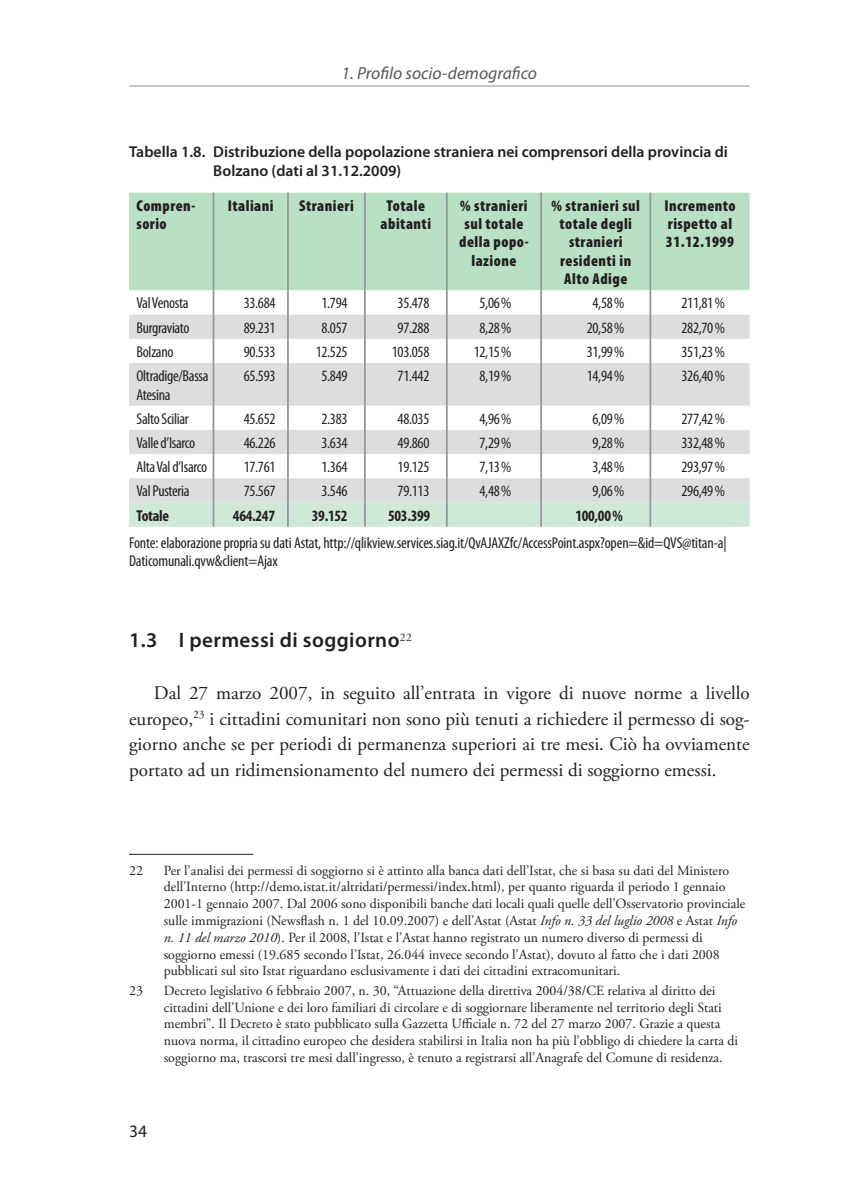
<style>
.page{position:relative;width:844px;height:1191px;background:#fff}
.page>*{position:absolute;margin:0;border:0;box-sizing:border-box;transform-origin:0 0}
.t1{font:600 21px "Xfwmvp Myriad Pro";letter-spacing:.02em;color:#231f20}
.t2{font:19.25px/25.7px "Rytvpy A Garamond Pro";color:#231f20;text-align:justify}
.t3{font:italic 17.5px "Vxwrxn Myriad Pro";color:#57585a}
.t4{font:17.5px "Crcfrr Myriad Pro";color:#231f20}
.t5{font:condensed 15.75px/18.4px "Pkrjjb Myriad Pro";letter-spacing:-.02em;color:#231f20}
.t6{font:900 condensed 15.75px/18.4px "Dflqkq Myriad Pro";letter-spacing:.03em;color:#231f20;text-align:center}
.t7{font:600 15.75px/18.9px "Xfwmvp Myriad Pro";color:#231f20}
.t8{font:700 condensed 15.75px "Mdjbnb Myriad Pro";letter-spacing:-.02em;color:#231f20}
.t9{font:14px/16.8px "Rytvpy A Garamond Pro";color:#231f20}
.s1{font-family:"Fvyjqh A Garamond Pro";font-style:italic}
</style>
<div class="page">
<hr style="left:129px;top:86px;width:620px;height:1px;background:#8a8c8f">
<div style="left:129px;top:193px;width:620px;height:97px;background:#b9dfc4"></div>
<svg style="left:129px;top:290px;width:620px;height:25px"></svg>
<svg style="left:129px;top:315px;width:620px;height:91px;fill:#dcdddf"></svg>
<hr style="left:212px;top:193px;width:2px;height:97px;background:#939598">
<hr style="left:287px;top:193px;width:2px;height:97px;background:#939598">
<hr style="left:364px;top:193px;width:1px;height:97px;background:#939598">
<hr style="left:446px;top:193px;width:1px;height:97px;background:#939598">
<hr style="left:540px;top:193px;width:2px;height:97px;background:#939598">
<hr style="left:212px;top:290px;width:2px;height:25px;background:#939598">
<hr style="left:287px;top:290px;width:2px;height:25px;background:#939598">
<hr style="left:540px;top:290px;width:2px;height:25px;background:#939598">
<hr style="left:212px;top:315px;width:2px;height:24px;background:#939598">
<hr style="left:287px;top:315px;width:2px;height:24px;background:#939598">
<hr style="left:540px;top:315px;width:2px;height:24px;background:#939598">
<hr style="left:212px;top:339px;width:2px;height:24px;background:#939598">
<hr style="left:287px;top:339px;width:2px;height:24px;background:#939598">
<svg style="left:364px;top:290px;width:1px;height:73px"></svg>
<svg style="left:446px;top:290px;width:1px;height:73px"></svg>
<hr style="left:540px;top:339px;width:2px;height:24px;background:#939598">
<hr style="left:212px;top:363px;width:2px;height:43px;background:#939598">
<hr style="left:287px;top:363px;width:2px;height:43px;background:#939598">
<hr style="left:364px;top:363px;width:1px;height:43px;background:#939598">
<hr style="left:446px;top:363px;width:1px;height:43px;background:#939598">
<hr style="left:540px;top:363px;width:2px;height:43px;background:#939598">
<svg style="left:129px;top:406px;width:620px;height:121px"></svg>
<hr style="left:540px;top:502px;width:2px;height:25px;background:#939598">
<hr style="left:649px;top:193px;width:2px;height:97px;background:#939598">
<hr style="left:649px;top:290px;width:2px;height:25px;background:#939598">
<hr style="left:649px;top:315px;width:2px;height:24px;background:#939598">
<hr style="left:649px;top:339px;width:2px;height:24px;background:#939598">
<hr style="left:649px;top:363px;width:2px;height:43px;background:#939598">
<hr style="left:649px;top:406px;width:2px;height:24px;background:#939598">
<hr style="left:649px;top:430px;width:2px;height:24px;background:#939598">
<hr style="left:649px;top:454px;width:2px;height:24px;background:#939598">
<hr style="left:649px;top:478px;width:2px;height:24px;background:#939598">
<hr style="left:649px;top:502px;width:2px;height:25px;background:#939598">
<hr style="left:129px;top:854px;width:124px;height:1px;background:#231f20">
<p class="t3" style="left:341px;top:64px;width:197px">1. Profilo socio-demografico</p>
<p class="t7" style="left:213px;top:142px;width:516px;text-indent:-84px">Tabella 1.8. Distribuzione della popolazione straniera nei comprensori della provincia di<br>Bolzano (dati al 31.12.2009)</p>
<p class="t6" style="left:136px;top:196px;width:60px;text-align:left">Compren&shy;sorio</p>
<p class="t6" style="left:228px;top:196px;width:47px">Italiani</p>
<p class="t6" style="left:299px;top:196px;width:56px">Stranieri</p>
<p class="t6" style="left:380px;top:196px;width:52px">Totale abitanti</p>
<p class="t6" style="left:459px;top:196px;width:70px">% stranieri sul totale della popo&shy;lazione</p>
<p class="t6" style="left:551px;top:196px;width:90px">% stranieri sul totale degli stranieri residenti in<br>Alto Adige</p>
<p class="t6" style="left:664px;top:196px;width:73px;text-align:left">Incremento rispetto al<br>31.12.1999</p>
<p class="t5" style="left:136px;top:294px;width:54px">ValVenosta</p>
<p class="t5" style="left:244px;top:294px;width:33px">33.684</p>
<p class="t5" style="left:321px;top:294px;width:28px">1.794</p>
<p class="t5" style="left:397px;top:294px;width:33px">35.478</p>
<p class="t5" style="left:479px;top:294px;width:33px">5,06 %</p>
<p class="t5" style="left:592px;top:294px;width:33px">4,58 %</p>
<p class="t5" style="left:681px;top:294px;width:45px">211,81 %</p>
<p class="t5" style="left:136px;top:318px;width:54px">Burgraviato</p>
<p class="t5" style="left:244px;top:318px;width:33px">89.231</p>
<p class="t5" style="left:321px;top:318px;width:28px">8.057</p>
<p class="t5" style="left:397px;top:318px;width:33px">97.288</p>
<p class="t5" style="left:479px;top:318px;width:33px">8,28 %</p>
<p class="t5" style="left:586px;top:318px;width:39px">20,58 %</p>
<p class="t5" style="left:681px;top:318px;width:45px">282,70 %</p>
<p class="t5" style="left:136px;top:343px;width:38px">Bolzano</p>
<p class="t5" style="left:244px;top:343px;width:33px">90.533</p>
<p class="t5" style="left:315px;top:343px;width:33px">12.525</p>
<p class="t5" style="left:392px;top:343px;width:39px">103.058</p>
<p class="t5" style="left:473px;top:343px;width:39px">12,15 %</p>
<p class="t5" style="left:586px;top:343px;width:39px">31,99 %</p>
<p class="t5" style="left:681px;top:343px;width:45px">351,23 %</p>
<p class="t5" style="left:136px;top:367px;width:74px">Oltradige/Bassa<br>Atesina</p>
<p class="t5" style="left:244px;top:367px;width:33px">65.593</p>
<p class="t5" style="left:321px;top:367px;width:28px">5.849</p>
<p class="t5" style="left:397px;top:367px;width:33px">71.442</p>
<p class="t5" style="left:479px;top:367px;width:33px">8,19 %</p>
<p class="t5" style="left:586px;top:367px;width:39px">14,94 %</p>
<p class="t5" style="left:681px;top:367px;width:45px">326,40 %</p>
<p class="t5" style="left:136px;top:409px;width:54px">SaltoSciliar</p>
<p class="t5" style="left:244px;top:409px;width:33px">45.652</p>
<p class="t5" style="left:321px;top:409px;width:28px">2.383</p>
<p class="t5" style="left:397px;top:409px;width:33px">48.035</p>
<p class="t5" style="left:479px;top:409px;width:33px">4,96 %</p>
<p class="t5" style="left:592px;top:409px;width:33px">6,09 %</p>
<p class="t5" style="left:681px;top:409px;width:45px">277,42 %</p>
<p class="t5" style="left:136px;top:434px;width:60px">Valled’Isarco</p>
<p class="t5" style="left:244px;top:434px;width:33px">46.226</p>
<p class="t5" style="left:321px;top:434px;width:28px">3.634</p>
<p class="t5" style="left:397px;top:434px;width:33px">49.860</p>
<p class="t5" style="left:479px;top:434px;width:33px">7,29 %</p>
<p class="t5" style="left:592px;top:434px;width:33px">9,28 %</p>
<p class="t5" style="left:681px;top:434px;width:45px">332,48 %</p>
<p class="t5" style="left:136px;top:458px;width:72px">AltaVald’Isarco</p>
<p class="t5" style="left:244px;top:458px;width:33px">17.761</p>
<p class="t5" style="left:321px;top:458px;width:28px">1.364</p>
<p class="t5" style="left:397px;top:458px;width:33px">19.125</p>
<p class="t5" style="left:479px;top:458px;width:33px">7,13 %</p>
<p class="t5" style="left:592px;top:458px;width:33px">3,48 %</p>
<p class="t5" style="left:681px;top:458px;width:45px">293,97 %</p>
<p class="t5" style="left:136px;top:482px;width:54px">ValPusteria</p>
<p class="t5" style="left:244px;top:482px;width:33px">75.567</p>
<p class="t5" style="left:321px;top:482px;width:28px">3.546</p>
<p class="t5" style="left:397px;top:482px;width:33px">79.113</p>
<p class="t5" style="left:479px;top:482px;width:33px">4,48 %</p>
<p class="t5" style="left:592px;top:482px;width:33px">9,06 %</p>
<p class="t5" style="left:681px;top:482px;width:45px">296,49 %</p>
<p class="t8" style="left:136px;top:506px;width:34px">Totale</p>
<p class="t8" style="left:233px;top:506px;width:44px">464.247</p>
<p class="t8" style="left:312px;top:506px;width:37px">39.152</p>
<p class="t8" style="left:388px;top:506px;width:44px">503.399</p>
<p class="t8" style="left:575px;top:506px;width:49px">100,00%</p>
<p class="t5" style="left:129px;top:534px;width:599px">Fonte: elaborazione propria su dati Astat, http://qlikview.services.siag.it/QvAJAXZfc/AccessPoint.aspx?open=&amp;id=QVS@titan-a|<br>Daticomunali.qvw&amp;client=Ajax</p>
<h1 class="t1" style="left:129px;top:628px;width:284px">1.3 I permessi di soggiorno<sup>22</sup></h1>
<p class="t2" style="left:129px;top:680px;width:622px;text-indent:25px">Dal 27 marzo 2007, in seguito all’entrata in vigore di nuove norme a livello europeo,<sup>23</sup> i cittadini comunitari non sono più tenuti a richiedere il permesso di sog&shy;giorno anche se per periodi di permanenza superiori ai tre mesi. Ciò ha ovviamente portato ad un ridimensionamento del numero dei permessi di soggiorno emessi.</p>
<p class="t9" style="left:129px;top:862px;width:15px">22</p>
<p class="t9" style="left:164px;top:862px;width:583px">Per l’analisi dei permessi di soggiorno si è attinto alla banca dati dell’Istat, che si basa su dati del Ministero dell’Interno (http://demo.istat.it/altridati/permessi/index.html), per quanto riguarda il periodo 1 gennaio 2001-1 gennaio 2007. Dal 2006 sono disponibili banche dati locali quali quelle dell’Osservatorio provinciale sulle immigrazioni (Newsflash n. 1 del 10.09.2007) e dell’Astat (Astat <span class="s1">Info n. 33 del luglio 2008</span> e Astat <span class="s1">Info n. 11 del marzo 2010</span>). Per il 2008, l’Istat e l’Astat hanno registrato un numero diverso di permessi di soggiorno emessi (19.685 secondo l’Istat, 26.044 invece secondo l’Astat), dovuto al fatto che i dati 2008 pubblicati sul sito Istat riguardano esclusivamente i dati dei cittadini extracomunitari.</p>
<p class="t9" style="left:129px;top:982px;width:15px">23</p>
<p class="t9" style="left:164px;top:982px;width:575px">Decreto legislativo 6 febbraio 2007, n. 30, “Attuazione della direttiva 2004/38/CE relativa al diritto dei cittadini dell’Unione e dei loro familiari di circolare e di soggiornare liberamente nel territorio degli Stati membri”. Il Decreto è stato pubblicato sulla Gazzetta Ufficiale n. 72 del 27 marzo 2007. Grazie a questa nuova norma, il cittadino europeo che desidera stabilirsi in Italia non ha più l’obbligo di chiedere la carta di soggiorno ma, trascorsi tre mesi dall’ingresso, è tenuto a registrarsi all’Anagrafe del Comune di residenza.</p>
<p class="t4" style="left:129px;top:1121px;width:19px">34</p>
</div>
